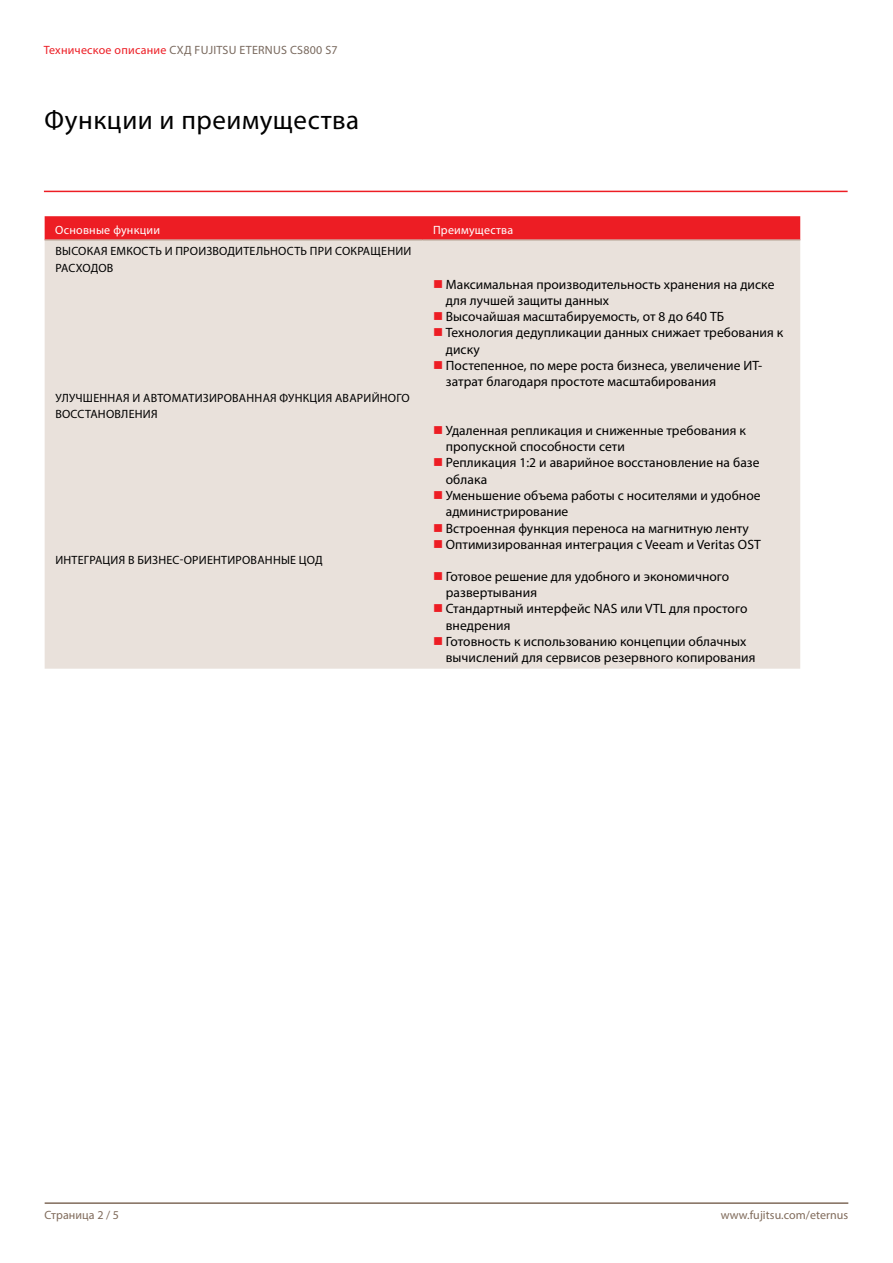
<style>
.page{position:relative;width:893px;height:1263px;background:#fff}
.page>*{position:absolute;margin:0;border:0;box-sizing:border-box;transform-origin:0 0}
.t1{font:27px "Myriad Pro";letter-spacing:.02em;color:#000}
.t2{font:13.5px/16.4px "Myriad Pro";letter-spacing:.005em;color:#000}
.t3{font:12px/16.5px "Myriad Pro";letter-spacing:.02em;color:#000}
.t4{font:12px "Myriad Pro";letter-spacing:.02em;color:#79695e}
.t5{font:12px "Myriad Pro";letter-spacing:.005em;color:#806b5b}
.t6{font:12px "Myriad Pro";letter-spacing:.02em;color:#fff}
.s1{color:#ed1d24}
</style>
<div class="page">
<hr style="left:45px;top:1202px;width:803px;height:2px;background:#806b5b">
<div style="left:45px;top:216px;width:755px;height:23px;background:#ed1d24"></div>
<div style="left:45px;top:241px;width:755px;height:428px;background:#e9e1db"></div>
<hr style="left:45px;top:239px;width:377px;height:2px;background:#c9bbb0">
<hr style="left:422px;top:239px;width:378px;height:2px;background:#c9bbb0">
<hr style="left:44px;top:191px;width:804px;height:1px;background:#ed1d24">
<svg style="left:434px;top:280px;width:8px;height:7px"></svg>
<svg style="left:434px;top:312px;width:8px;height:8px"></svg>
<svg style="left:434px;top:328px;width:8px;height:8px"></svg>
<svg style="left:434px;top:361px;width:8px;height:8px"></svg>
<svg style="left:434px;top:426px;width:8px;height:8px"></svg>
<svg style="left:434px;top:458px;width:8px;height:8px"></svg>
<svg style="left:434px;top:491px;width:8px;height:8px"></svg>
<svg style="left:434px;top:524px;width:8px;height:8px"></svg>
<svg style="left:434px;top:540px;width:8px;height:8px"></svg>
<svg style="left:434px;top:572px;width:8px;height:8px"></svg>
<svg style="left:434px;top:604px;width:8px;height:8px"></svg>
<svg style="left:434px;top:637px;width:8px;height:8px"></svg>
<p class="t4" style="left:44px;top:43px;width:295px"><span class="s1">Техническое описание</span> СХД FUJITSU ETERNUS CS800 S7</p>
<h1 class="t1" style="left:45px;top:103px;width:316px">Функции и преимущества</h1>
<p class="t6" style="left:55px;top:222px;width:106px">Основные функции</p>
<p class="t6" style="left:433px;top:222px;width:82px">Преимущества</p>
<p class="t3" style="left:55px;top:243px;width:358px">ВЫСОКАЯ ЕМКОСТЬ И ПРОИЗВОДИТЕЛЬНОСТЬ ПРИ СОКРАЩЕНИИ<br>РАСХОДОВ</p>
<p class="t2" style="left:446px;top:276px;width:339px">Максимальная производительность хранения на диске для лучшей защиты данных<br>Высочайшая масштабируемость, от 8 до 640 ТБ Технология дедупликации данных снижает требования к диску<br>Постепенное, по мере роста бизнеса, увеличение ИТ&shy;затрат благодаря простоте масштабирования</p>
<p class="t3" style="left:55px;top:389px;width:356px">УЛУЧШЕННАЯ И АВТОМАТИЗИРОВАННАЯ ФУНКЦИЯ АВАРИЙНОГО<br>ВОССТАНОВЛЕНИЯ</p>
<p class="t2" style="left:446px;top:422px;width:316px">Удаленная репликация и сниженные требования к пропускной способности сети<br>Репликация 1:2 и аварийное восстановление на базе облака<br>Уменьшение объема работы с носителями и удобное администрирование<br>Встроенная функция переноса на магнитную ленту Оптимизированная интеграция с Veeam и Veritas OST</p>
<p class="t3" style="left:55px;top:552px;width:269px">ИНТЕГРАЦИЯ В БИЗНЕС-ОРИЕНТИРОВАННЫЕ ЦОД</p>
<p class="t2" style="left:446px;top:568px;width:311px">Готовое решение для удобного и экономичного развертывания<br>Стандартный интерфейс NAS или VTL для простого внедрения<br>Готовность к использованию концепции облачных вычислений для сервисов резервного копирования</p>
<p class="t5" style="left:45px;top:1207px;width:76px">Страница 2 / 5</p>
<p class="t5" style="left:721px;top:1207px;width:129px">www.fujitsu.com/eternus</p>
</div>
